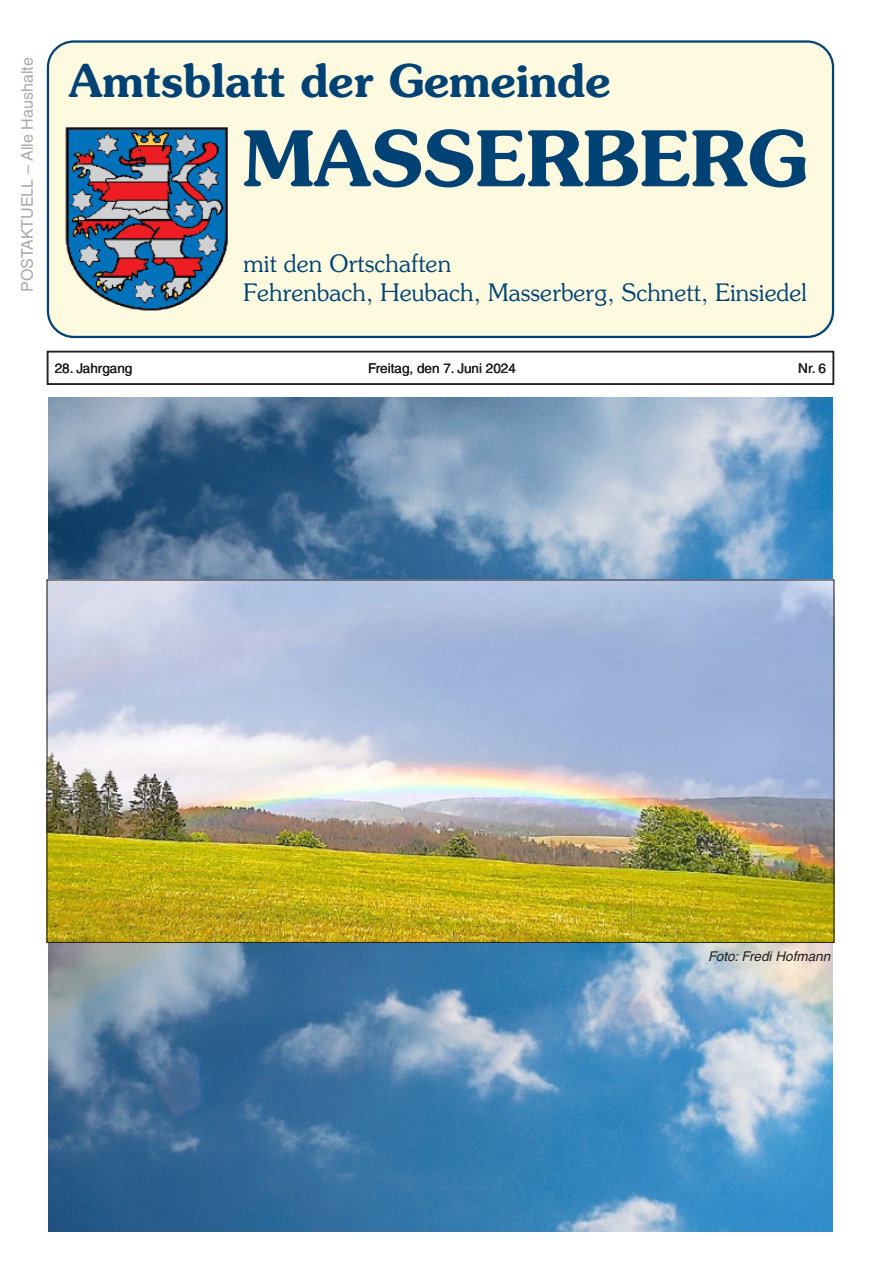
<style>
.page{position:relative;width:881px;height:1263px;background:#fff}
.page>*{position:absolute;margin:0;border:0;box-sizing:border-box;transform-origin:0 0}
.t1{font:600 76.5px "Souvenir LT";color:#004274}
.t2{font:600 45px "Souvenir LT";color:#004274}
.t3{font:300 24px/28.8px "Souvenir LT";color:#004274}
.Postaktuell{font:16.05px "Helvetica LT";color:#a8a9ad}
.t4{font:13.5px "Helvetica LT";color:#231f20}
.Bildunterschrift{font:italic 13.5px "Helvetica LT";color:#231f20}
</style>
<div class="page">
<div style="left:48px;top:42px;width:784px;height:295px;background:#fefae0;border-radius:26px"></div>
<div style="left:47px;top:40px;width:786px;height:298px;border:2px solid #004274;border-radius:26px"></div>
<img style="left:65px;top:127px;width:163px;height:184px">
<img style="left:48px;top:398px;width:784px;height:833px">
<div style="left:47px;top:351px;width:786px;height:34px;border:2px solid #231f20"></div>
<img style="left:49px;top:582px;width:782px;height:359px">
<p class="Postaktuell" style="left:18px;top:292px;width:236px;rotate:-90deg">POSTAKTUELL – Alle Haushalte</p>
<h2 class="t2" style="left:69px;top:52px;width:542px">Amtsblatt der Gemeinde</h2>
<h1 class="t1" style="left:243px;top:111px;width:564px">MASSERBERG</h1>
<p class="t3" style="left:243px;top:249px;width:564px">mit den Ortschaften<br>Fehrenbach, Heubach, Masserberg, Schnett, Einsiedel</p>
<p class="t4" style="left:55px;top:360px;width:79px">28. Jahrgang</p>
<p class="t4" style="left:368px;top:360px;width:149px">Freitag, den 7. Juni 2024</p>
<p class="t4" style="left:798px;top:360px;width:29px">Nr. 6</p>
<p class="Bildunterschrift" style="left:707px;top:949px;width:124px">Foto: Fredi Hofmann</p>
</div>
